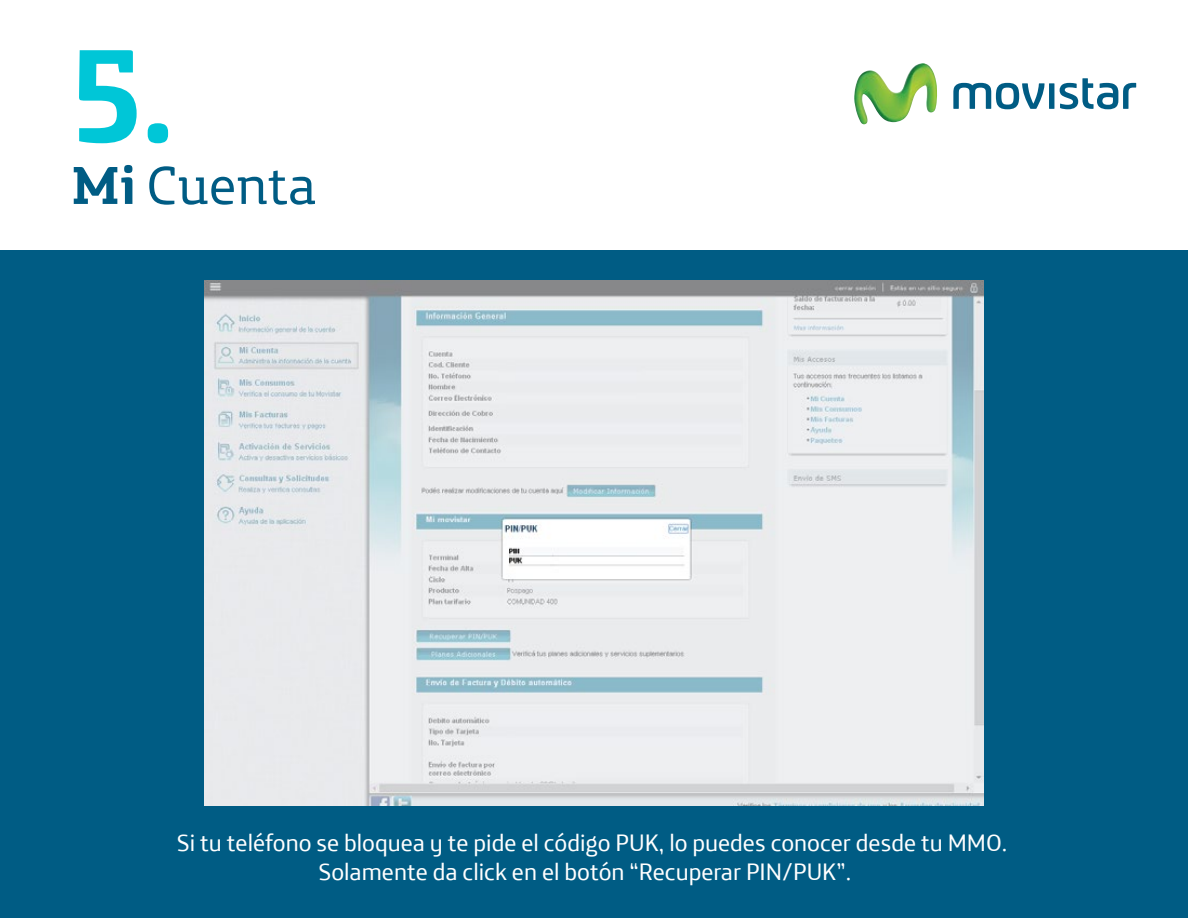
<style>
.page{position:relative;width:1188px;height:918px;background:#fff}
.page>*{position:absolute;margin:0;border:0;box-sizing:border-box;transform-origin:0 0}
.t1{font:700 133.35px "Movistar Headline";color:#00c6d7}
.t2{font:54px "Movistar Headline";color:#005c84}
.t3{font:24px/28.8px "Movistar Text";color:#fff}
.s1{font-weight:700}
</style>
<div class="page">
<div style="left:0;top:250px;width:1188px;height:668px;background:#005c84"></div>
<img style="left:854px;top:63px;width:83px;height:61px">
<svg style="left:953px;top:78px;width:183px;height:31px"></svg>
<img style="left:205px;top:280px;width:778px;height:526px">
<h1 class="t1" style="left:71px;top:-26px;width:104px">5.</h1>
<h2 class="t2" style="left:71px;top:140px;width:247px"><span class="s1">Mi</span> Cuenta</h2>
<p class="t3" style="left:318px;top:826px;width:691px;text-indent:-142px">Si tu teléfono se bloquea y te pide el código PUK, lo puedes conocer desde tu MMO.<br>Solamente da click en el botón “Recuperar PIN/PUK”.</p>
</div>
